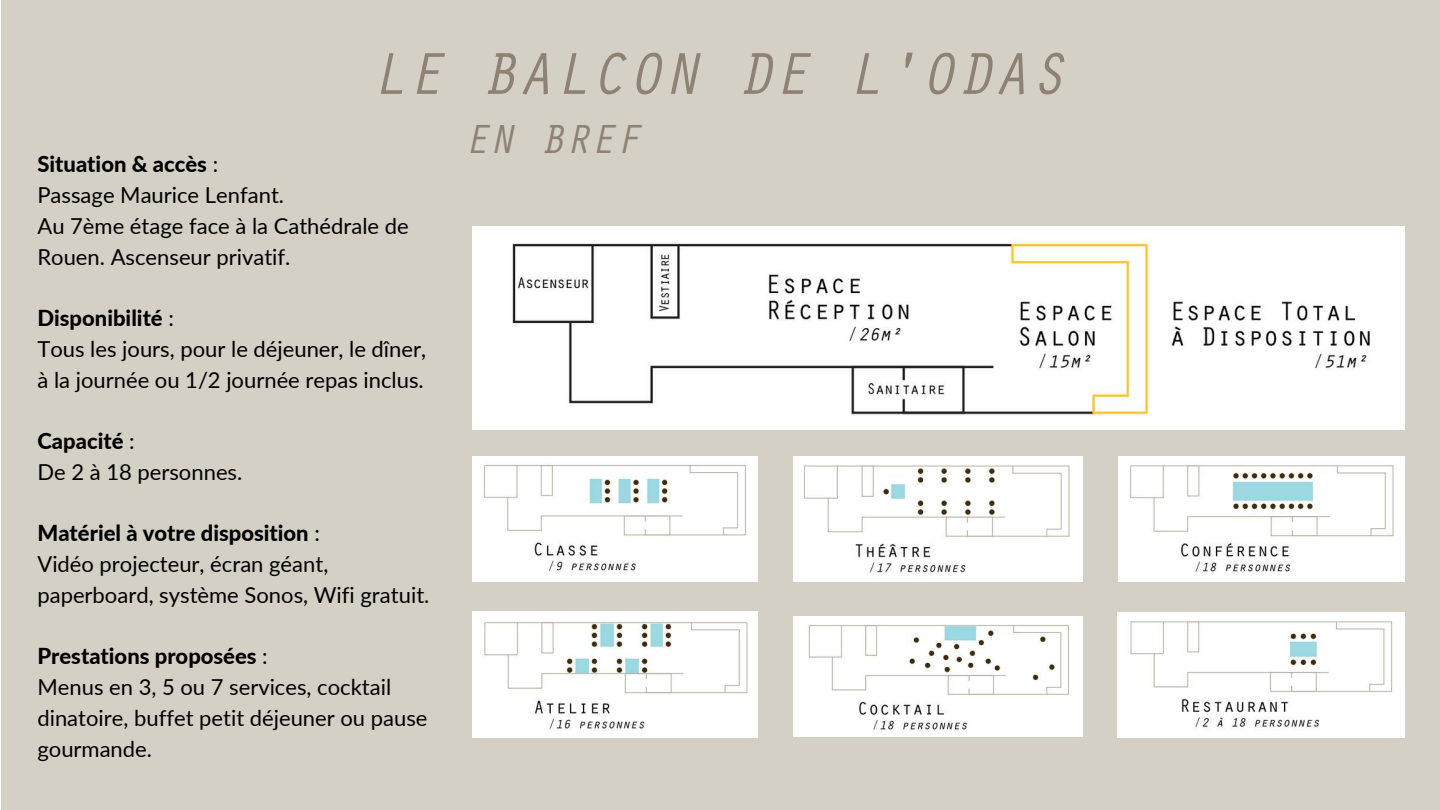
<style>
.page{position:relative;width:1440px;height:810px;background:#fff}
.page>*{position:absolute;margin:0;border:0;box-sizing:border-box;transform-origin:0 0}
.t1{font:italic 61px "Orator Std";color:#8e8275}
.t2{font:italic 42px "Orator Std";color:#8e8275}
.t3{font:22px/30.8px "Lato";color:#000}
.s1{font-weight:800}
</style>
<div class="page">
<div style="left:2px;top:1px;width:1438px;height:809px;background:#d5d0c5"></div>
<img style="left:472px;top:227px;width:932px;height:202px">
<img style="left:1117px;top:613px;width:288px;height:124px">
<img style="left:794px;top:457px;width:289px;height:124px">
<img style="left:1118px;top:457px;width:287px;height:124px">
<img style="left:472px;top:457px;width:285px;height:124px">
<img style="left:472px;top:612px;width:285px;height:125px">
<img style="left:794px;top:617px;width:289px;height:120px">
<h1 class="t1" style="left:370px;top:53px;width:697px">LE BALCON DE L'ODAS</h1>
<h2 class="t2" style="left:464px;top:125px;width:178px">EN BREF</h2>
<p class="t3" style="left:37px;top:148px;width:373px"><span class="s1">Situation &amp; accès</span> :<br>Passage Maurice Lenfant.<br>Au 7ème étage face à la Cathédrale de<br>Rouen. Ascenseur privatif.</p>
<p class="t3" style="left:37px;top:302px;width:390px"><span class="s1">Disponibilité</span> :<br>Tous les jours, pour le déjeuner, le dîner, à la journée ou 1/2 journée repas inclus.</p>
<p class="t3" style="left:37px;top:425px;width:206px"><span class="s1">Capacité</span> :<br>De 2 à 18 personnes.</p>
<p class="t3" style="left:37px;top:517px;width:393px"><span class="s1">Matériel à votre disposition</span> :<br>Vidéo projecteur, écran géant, paperboard, système Sonos, Wifi gratuit.</p>
<p class="t3" style="left:37px;top:640px;width:392px"><span class="s1">Prestations proposées</span> :<br>Menus en 3, 5 ou 7 services, cocktail dinatoire, buffet petit déjeuner ou pause gourmande.</p>
</div>
